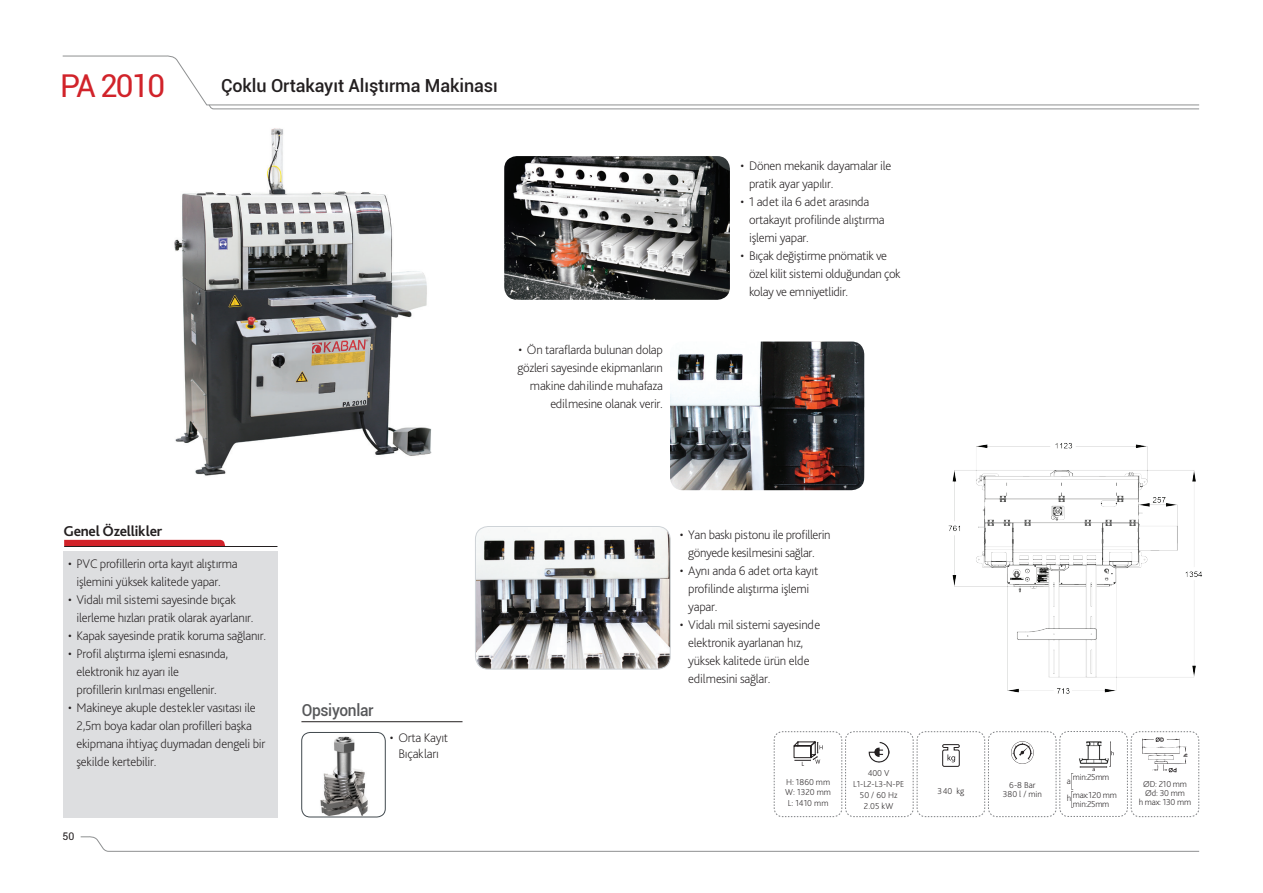
<style>
.page{position:relative;width:1263px;height:893px;background:#fff}
.page>*{position:absolute;margin:0;border:0;box-sizing:border-box;transform-origin:0 0}
.t1{font:31.5px "Roboto";letter-spacing:-.06em;color:#d1232a}
.t2{font:500 18px "Roboto";letter-spacing:-.005em;color:#231f20}
.t3{font:500 16.5px "Roboto";letter-spacing:-.02em;color:#57585a;scale:.94 1}
.t4{font:700 15px "Bliss Pro";letter-spacing:-.02em;color:#231f20}
.t5{font:200 13.05px/18px "Bliss Pro";letter-spacing:-.02em;color:#231f20}
.t6{font:10.5px "Roboto";color:#231f20}
.t7{font:200 9px/10.8px "Bliss Pro";color:#231f20;text-align:center}
.t8{font:200 9px/9px "Bliss Pro";letter-spacing:-.02em;color:#231f20;text-align:center}
.t9{font:200 9px/18px "Bliss Pro";letter-spacing:-.03em;color:#231f20}
</style>
<div class="page">
<img style="left:174px;top:128px;width:258px;height:348px">
<svg style="left:209px;top:106px;width:990px;height:4px"></svg>
<svg style="left:62px;top:55px;width:1138px;height:51px"></svg>
<div style="left:63px;top:551px;width:214px;height:266px;background:#dddee0"></div>
<img style="left:320px;top:736px;width:48px;height:79px">
<div style="left:301px;top:732px;width:84px;height:85px;border:1px solid #41494e;border-radius:9px"></div>
<img style="left:475px;top:527px;width:195px;height:142px">
<div style="left:475px;top:526px;width:195px;height:143px;border:1px solid #ced3d7;border-radius:13px"></div>
<img style="left:670px;top:342px;width:194px;height:148px">
<img style="left:504px;top:156px;width:226px;height:144px">
<svg style="left:80px;top:836px;width:1120px;height:16px"></svg>
<hr style="left:301px;top:721px;width:161px;height:1px;background:#231f20">
<svg style="left:64px;top:540px;width:161px;height:6px"></svg>
<hr style="left:64px;top:546px;width:213px;height:1px;background:#231f20">
<svg style="left:773px;top:731px;width:426px;height:86px"></svg>
<img style="left:1076px;top:741px;width:33px;height:24px">
<img style="left:948px;top:443px;width:254px;height:251px">
<h1 class="t1" style="left:60px;top:64px;width:107px">PA 2010</h1>
<h2 class="t2" style="left:221px;top:73px;width:278px">Çoklu Ortakayıt Alıştırma Makinası</h2>
<p class="t5" style="left:517px;top:340px;width:147px;text-align:right">• Ön taraflarda bulunan dolap gözleri sayesinde ekipmanların makine dahilinde muhafaza edilmesine olanak verir.</p>
<p class="t5" style="left:749px;top:157px;width:144px;text-indent:-9px">• Dönen mekanik dayamalar ile pratik ayar yapılır.</p>
<p class="t5" style="left:749px;top:193px;width:137px;text-indent:-9px">• 1 adet ila 6 adet arasında ortakayıt profilinde alıştırma işlemi yapar.</p>
<p class="t5" style="left:749px;top:247px;width:153px;text-indent:-9px">• Bıçak değiştirme pnömatik ve özel kilit sistemi olduğundan çok kolay ve emniyetlidir.</p>
<p class="t4" style="left:63px;top:522px;width:100px">Genel Özellikler</p>
<p class="t5" style="left:77px;top:554px;width:163px;text-indent:-9px">• PVC profillerin orta kayıt alıştırma işlemini yüksek kalitede yapar.</p>
<p class="t5" style="left:77px;top:590px;width:179px;text-indent:-9px">• Vidalı mil sistemi sayesinde bıçak ilerleme hızları pratik olarak ayarlanır.</p>
<p class="t5" style="left:68px;top:626px;width:200px">• Kapak sayesinde pratik koruma sağlanır.</p>
<p class="t5" style="left:77px;top:644px;width:153px;text-indent:-9px">• Profil alıştırma işlemi esnasında, elektronik hız ayarı ile profillerin kırılması engellenir.</p>
<p class="t5" style="left:77px;top:698px;width:190px;text-indent:-9px">• Makineye akuple destekler vasıtası ile 2,5m boya kadar olan profilleri başka ekipmana ihtiyaç duymadan dengeli bir şekilde kertebilir.</p>
<p class="t6" style="left:63px;top:829px;width:13px">50</p>
<p class="t3" style="left:302px;top:699px;width:78px">Opsiyonlar</p>
<p class="t5" style="left:390px;top:729px;width:60px;line-height:16.5px;text-align:center">• Orta Kayıt<br>Bıçakları</p>
<p class="t5" style="left:680px;top:525px;width:152px;text-align:center">• Yan baskı pistonu ile profillerin gönyede kesilmesini sağlar.</p>
<p class="t5" style="left:688px;top:561px;width:132px;text-indent:-9px">• Aynı anda 6 adet orta kayıt profilinde alıştırma işlemi yapar.</p>
<p class="t5" style="left:688px;top:615px;width:133px;text-indent:-9px">• Vidalı mil sistemi sayesinde elektronik ayarlanan hız, yüksek kalitede ürün elde edilmesini sağlar.</p>
<p class="t7" style="left:853px;top:768px;width:53px">400 V<br>L1-L2-L3-N-PE<br>50 / 60 Hz<br>2.05 kW</p>
<p class="t8" style="left:1139px;top:779px;width:54px">ØD: 210 mm<br>Ød: 30 mm<br>h max: 130 mm</p>
<p class="t7" style="left:1003px;top:780px;width:41px;line-height:9px">6-8 Bar<br>380 l / min</p>
<p class="t9" style="left:1073px;top:768px;width:45px">min:25mm max:120 mm</p>
<p class="t7" style="left:1073px;top:798px;width:38px">min:25mm</p>
<p class="t7" style="left:785px;top:776px;width:47px;text-align:justify">H: 1860 mm W: 1320 mm L: 1410 mm</p>
<p class="t7" style="left:937px;top:785px;width:28px">340 kg</p>
<p class="t7" style="left:1067px;top:772px;width:6px;line-height:17px;text-align:left">a h</p>
</div>
